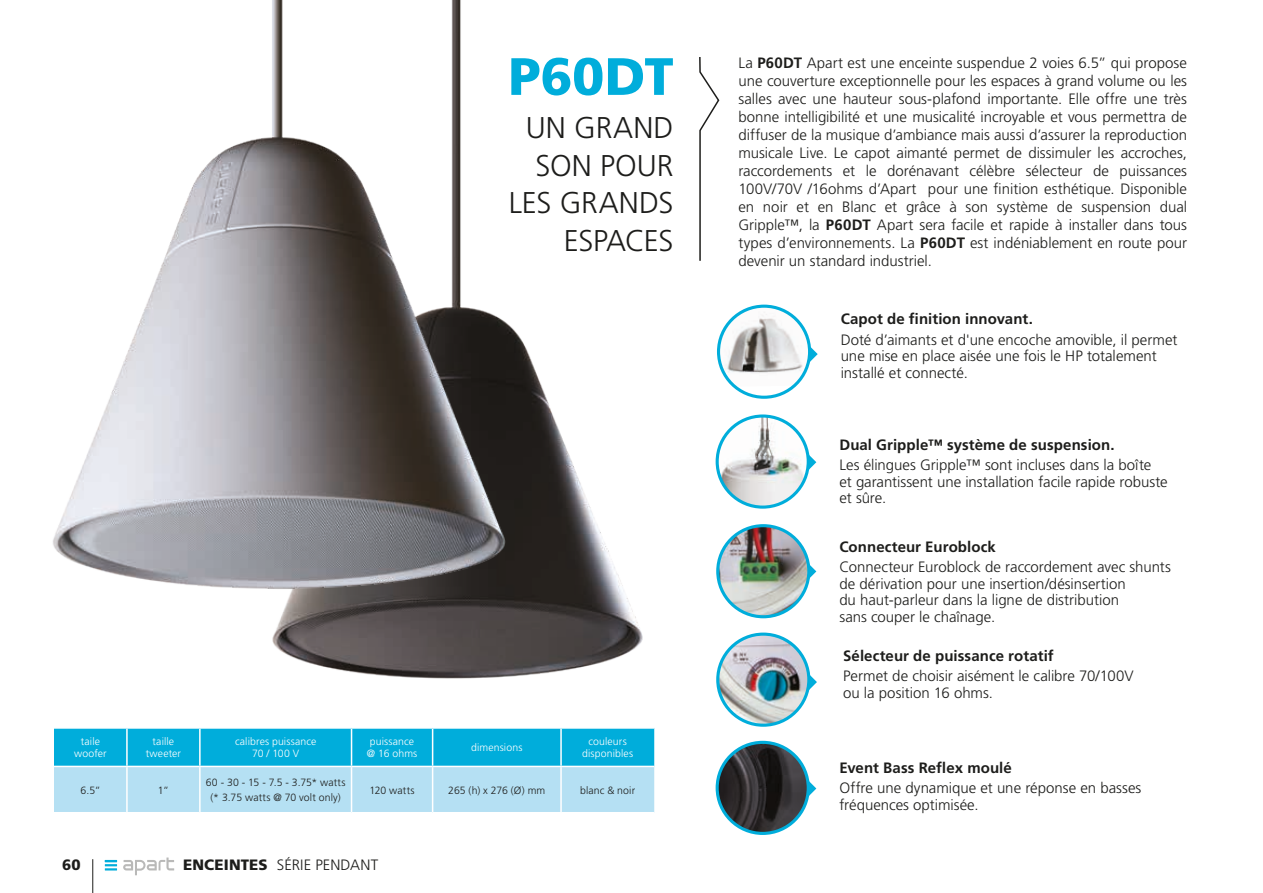
<style>
.page{position:relative;width:1263px;height:893px;background:#fff}
.page>*{position:absolute;margin:0;border:0;box-sizing:border-box;transform-origin:0 0}
.t1{font:900 52.5px "Frutiger LT Std";letter-spacing:-.005em;color:#00addb}
.t2{font:300 30px/37.5px "Frutiger LT Std";letter-spacing:-.005em;color:#1d1d1b;text-align:right}
.t3{font:300 15px/18px "Frutiger LT Std";color:#1d1d1b}
.t4{font:700 15px "Frutiger LT Std";letter-spacing:.005em;color:#1d1d1b}
.t5{font:900 15px "Frutiger LT Std";color:#1d1d1b}
.t6{font:300 10.5px/12.6px "Frutiger LT Std";letter-spacing:.01em;color:#fff;text-align:center}
.t7{font:300 10.5px/14.5px "Frutiger LT Std";letter-spacing:.01em;color:#1d1d1b;text-align:center}
.s1{font-weight:900}
.s2{font-weight:700}
</style>
<div class="page">
<svg style="left:803px;top:549px;width:13px;height:45px"></svg>
<svg style="left:802px;top:440px;width:14px;height:45px"></svg>
<img style="left:717px;top:416px;width:91px;height:91px;border-radius:46px">
<div style="left:716px;top:414px;width:94px;height:95px;border:3px solid #00addb;border-radius:50%"></div>
<svg style="left:809px;top:338px;width:9px;height:28px"></svg>
<svg style="left:718px;top:306px;width:91px;height:91px"></svg>
<img style="left:718px;top:306px;width:91px;height:81px">
<div style="left:717px;top:305px;width:94px;height:94px;border:3px solid #00addb;border-radius:50%"></div>
<svg style="left:802px;top:660px;width:15px;height:44px"></svg>
<img style="left:718px;top:634px;width:91px;height:91px;border-radius:46px">
<div style="left:716px;top:633px;width:94px;height:94px;border:3px solid #00addb;border-radius:50%"></div>
<svg style="left:802px;top:766px;width:14px;height:45px"></svg>
<img style="left:717px;top:742px;width:91px;height:91px;border-radius:46px">
<div style="left:716px;top:741px;width:94px;height:94px;border:3px solid #00addb;border-radius:50%"></div>
<img style="left:718px;top:526px;width:91px;height:91px;border-radius:46px">
<div style="left:716px;top:524px;width:94px;height:94px;border:3px solid #00addb;border-radius:50%"></div>
<svg style="left:699px;top:57px;width:21px;height:204px"></svg>
<img style="left:272px;top:341px;width:371px;height:338px">
<img style="left:53px;top:0;width:469px;height:620px">
<svg style="left:54px;top:729px;width:600px;height:83px;background:#64c9e8"></svg>
<hr style="left:126px;top:729px;width:2px;height:37px;background:#fff">
<hr style="left:199px;top:729px;width:2px;height:37px;background:#fff">
<hr style="left:351px;top:729px;width:1px;height:37px;background:#fff">
<hr style="left:432px;top:729px;width:1px;height:37px;background:#fff">
<hr style="left:560px;top:729px;width:2px;height:37px;background:#fff">
<hr style="left:126px;top:767px;width:2px;height:45px;background:#fff">
<hr style="left:199px;top:767px;width:2px;height:45px;background:#fff">
<hr style="left:351px;top:767px;width:1px;height:45px;background:#fff">
<hr style="left:432px;top:767px;width:1px;height:45px;background:#fff">
<hr style="left:560px;top:767px;width:2px;height:45px;background:#fff">
<hr style="left:54px;top:766px;width:73px;height:1px;background:#fff">
<hr style="left:127px;top:766px;width:73px;height:1px;background:#fff">
<hr style="left:200px;top:766px;width:151px;height:1px;background:#fff">
<hr style="left:351px;top:766px;width:82px;height:1px;background:#fff">
<hr style="left:433px;top:766px;width:128px;height:1px;background:#fff">
<hr style="left:561px;top:766px;width:93px;height:1px;background:#fff">
<hr style="left:92px;top:859px;width:1px;height:34px;background:#1d1d1b">
<svg style="left:123px;top:857px;width:51px;height:18px"></svg>
<svg style="left:105px;top:860px;width:12px;height:10px"></svg>
<h1 class="t1" style="left:508px;top:45px;width:167px">P60DT</h1>
<h2 class="t2" style="left:509px;top:109px;width:166px">UN GRAND<br>SON POUR<br>LES GRANDS<br>ESPACES</h2>
<p class="t6" style="left:74px;top:735px;width:34px">taile woofer</p>
<p class="t6" style="left:146px;top:735px;width:37px">taille tweeter</p>
<p class="t6" style="left:235px;top:735px;width:83px">calibres puissance<br>70 / 100 V</p>
<p class="t6" style="left:367px;top:735px;width:52px;text-align:left">puissance @ 16 ohms</p>
<p class="t6" style="left:471px;top:741px;width:53px">dimensions</p>
<p class="t6" style="left:582px;top:735px;width:52px">couleurs disponibles</p>
<p class="t7" style="left:80px;top:783px;width:22px">6.5”</p>
<p class="t7" style="left:158px;top:783px;width:13px">1”</p>
<p class="t7" style="left:206px;top:775px;width:141px">60 - 30 - 15 - 7.5 - 3.75* watts (* 3.75 watts @ 70 volt only)</p>
<p class="t7" style="left:369px;top:783px;width:47px">120 watts</p>
<p class="t7" style="left:448px;top:783px;width:99px">265 (h) x 276 (Ø) mm</p>
<p class="t7" style="left:580px;top:783px;width:57px">blanc &amp; noir</p>
<p class="t5" style="left:62px;top:856px;width:20px">60</p>
<p class="t3" style="left:183px;top:856px;width:197px"><span class="s1">ENCEINTES</span> SÉRIE PENDANT</p>
<p class="t3" style="left:738px;top:54px;width:450px;text-align:justify">La <span class="s2">P60DT</span> Apart est une enceinte suspendue 2 voies 6.5” qui propose une couverture exceptionnelle pour les espaces à grand volume ou les salles avec une hauteur sous-plafond importante. Elle offre une très bonne intelligibilité et une musicalité incroyable et vous permettra de diffuser de la musique d’ambiance mais aussi d’assurer la reproduction musicale Live. Le capot aimanté permet de dissimuler les accroches, raccordements et le dorénavant célèbre sélecteur de puissances 100V/70V /16ohms d’Apart pour une finition esthétique. Disponible en noir et en Blanc et grâce à son système de suspension dual Gripple™, la <span class="s2">P60DT</span> Apart sera facile et rapide à installer dans tous types d’environnements. La <span class="s2">P60DT</span> est indéniablement en route pour devenir un standard industriel.</p>
<p class="t4" style="left:841px;top:310px;width:194px">Capot de finition innovant.</p>
<p class="t3" style="left:841px;top:332px;width:338px;line-height:16.5px">Doté d’aimants et d'une encoche amovible, il permet une mise en place aisée une fois le HP totalement installé et connecté.</p>
<p class="t4" style="left:839px;top:435px;width:277px">Dual Gripple™ système de suspension.</p>
<p class="t3" style="left:839px;top:457px;width:330px;line-height:16.5px">Les élingues Gripple™ sont incluses dans la boîte<br>et garantissent une installation facile rapide robuste et sûre.</p>
<p class="t4" style="left:839px;top:537px;width:158px">Connecteur Euroblock</p>
<p class="t3" style="left:839px;top:559px;width:333px;line-height:16.5px">Connecteur Euroblock de raccordement avec shunts de dérivation pour une insertion/désinsertion<br>du haut-parleur dans la ligne de distribution<br>sans couper le chaînage.</p>
<p class="t4" style="left:843px;top:646px;width:212px">Sélecteur de puissance rotatif</p>
<p class="t3" style="left:843px;top:668px;width:292px;line-height:16.5px">Permet de choisir aisément le calibre 70/100V ou la position 16 ohms.</p>
<p class="t4" style="left:839px;top:759px;width:174px">Event Bass Reflex moulé</p>
<p class="t3" style="left:839px;top:780px;width:304px;line-height:16.5px">Offre une dynamique et une réponse en basses fréquences optimisée.</p>
</div>
